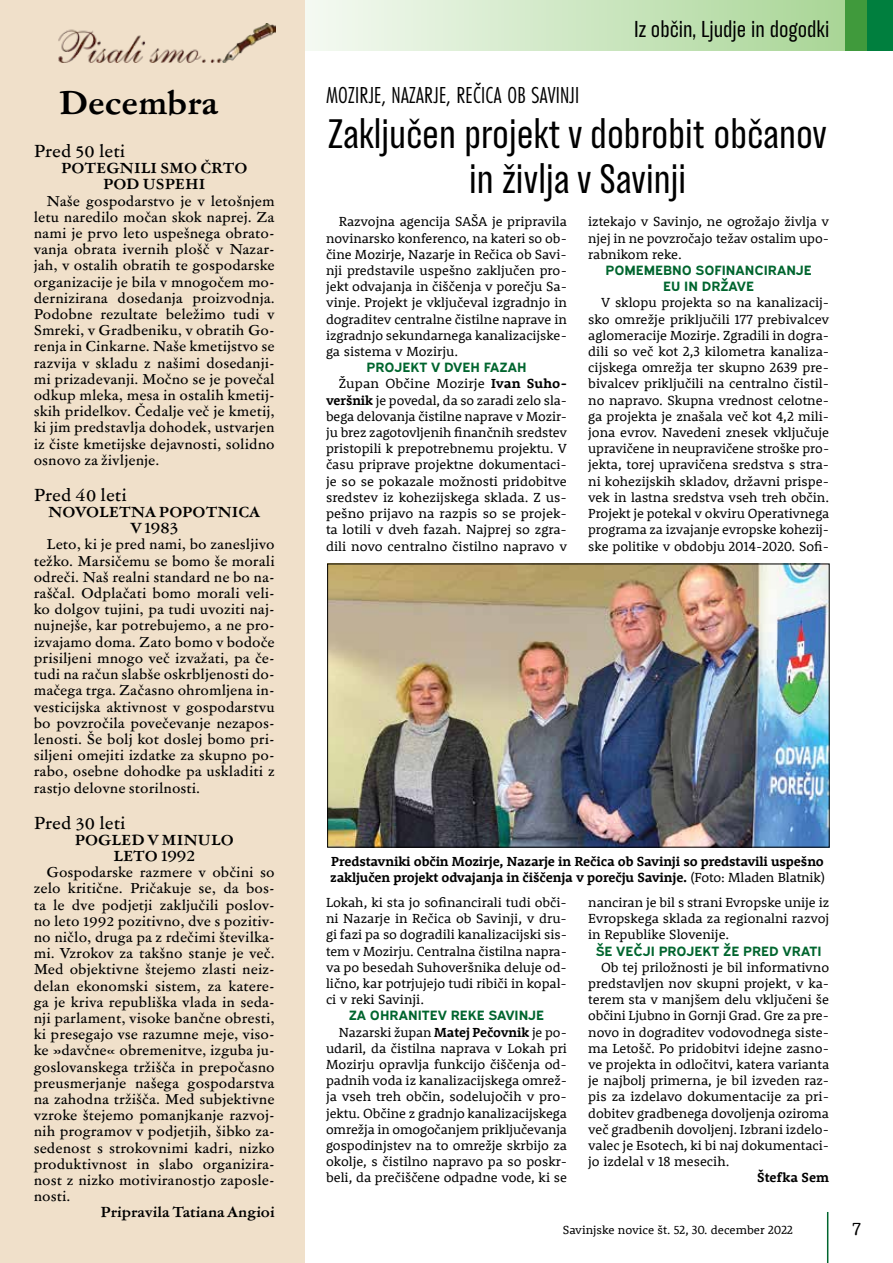
<style>
.page{position:relative;width:893px;height:1263px;background:#fff}
.page>*{position:absolute;margin:0;border:0;box-sizing:border-box;transform-origin:0 0}
.t1{font:37.5px/45px "TT Backwards Sans Regular";color:#000;text-align:center}
.t2{font:700 30px "Garamond ATF Micro";color:#000}
.t3{font:24px "Futura PT Cond";letter-spacing:.01em;color:#000}
.t4{font:21px "TT Backwards Sans Regular";color:#000}
.t5{font:18px "Rooney";color:#000}
.t6{font:16.5px "Garamond ATF Micro";color:#000}
.t7{font:13.5px/16.2px "Rooney";color:#000;text-align:justify}
.t8{font:13.5px/16.2px "Garamond ATF Micro";color:#000;text-align:justify}
.t9{font:700 13.5px/16.2px "Rooney";letter-spacing:-.01em;color:#000}
.t10{font:700 13.5px/16.2px "Expressway Rg";color:#00652e;text-align:center}
.t11{font:700 13.5px/16.2px "Garamond ATF Micro";color:#000;text-align:center}
.t12{font:12px "Rooney";color:#000}
.s1{font-weight:700}
.s2{font-weight:400}
</style>
<div class="page">
<svg style="left:305px;top:0;width:541px;height:51px;background:#cee7c4"></svg>
<hr style="left:827px;top:1212px;width:1px;height:51px;background:#00652e">
<div style="left:846px;top:0;width:23px;height:51px;background:#409a3c"></div>
<div style="left:867px;top:0;width:26px;height:51px;background:#007f3e"></div>
<div style="left:0;top:0;width:305px;height:1263px;background:#f0e0ca"></div>
<img style="left:58px;top:24px;width:218px;height:38px">
<img style="left:329px;top:566px;width:498px;height:279px">
<div style="left:327px;top:564px;width:502px;height:283px;border:1px solid #000"></div>
<h2 class="t2" style="left:59px;top:80px;width:161px">Decembra</h2>
<p class="t6" style="left:34px;top:139px;width:93px">Pred 50 leti</p>
<p class="t11" style="left:61px;top:160px;width:188px">POTEGNILI SMO ČRTO<br>POD USPEHI</p>
<p class="t8" style="left:34px;top:192px;width:242px;text-indent:13px">Naše gospodarstvo je v letošnjem letu naredilo močan skok naprej. Za nami je prvo leto uspešnega obrato&shy;vanja obrata ivernih plošč v Nazar&shy;jah, v ostalih obratih te gospodarske organizacije je bila v mnogočem mo&shy;dernizirana dosedanja proizvodnja.<br>Podobne rezultate beležimo tudi v Smreki, v Gradbeniku, v obratih Go&shy;renja in Cinkarne. Naše kmetijstvo se razvija v skladu z našimi dosedanji&shy;mi prizadevanji. Močno se je povečal odkup mleka, mesa in ostalih kmetij&shy;skih pridelkov. Čedalje več je kmetij, ki jim predstavlja dohodek, ustvarjen iz čiste kmetijske dejavnosti, solidno osnovo za življenje.</p>
<p class="t6" style="left:34px;top:482px;width:94px">Pred 40 leti</p>
<p class="t11" style="left:48px;top:503px;width:214px">NOVOLETNA POPOTNICA<br>V 1983</p>
<p class="t8" style="left:34px;top:536px;width:242px;text-indent:13px">Leto, ki je pred nami, bo zanesljivo težko. Marsičemu se bomo še morali odreči. Naš realni standard ne bo na&shy;raščal. Odplačati bomo morali veli&shy;ko dolgov tujini, pa tudi uvoziti naj&shy;nujnejše, kar potrebujemo, a ne pro&shy;izvajamo doma. Zato bomo v bodoče prisiljeni mnogo več izvažati, pa če&shy;tudi na račun slabše oskrbljenosti do&shy;mačega trga. Začasno ohromljena in&shy;vesticijska aktivnost v gospodarstvu bo povzročila povečevanje nezapos&shy;lenosti. Še bolj kot doslej bomo pri&shy;siljeni omejiti izdatke za skupno po&shy;rabo, osebne dohodke pa uskladiti z rastjo delovne storilnosti.</p>
<p class="t6" style="left:34px;top:810px;width:93px">Pred 30 leti</p>
<p class="t11" style="left:75px;top:831px;width:160px">POGLED V MINULO<br>LETO 1992</p>
<p class="t8" style="left:34px;top:863px;width:242px;text-indent:13px">Gospodarske razmere v občini so zelo kritične. Pričakuje se, da bos&shy;ta le dve podjetji zaključili poslov&shy;no leto 1992 pozitivno, dve s pozitiv&shy;no ničlo, druga pa z rdečimi številka&shy;mi. Vzrokov za takšno stanje je več.<br>Med objektivne štejemo zlasti neiz&shy;delan ekonomski sistem, za katere&shy;ga je kriva republiška vlada in seda&shy;nji parlament, visoke bančne obresti, ki presegajo vse razumne meje, viso&shy;ke »davčne« obremenitve, izguba ju&shy;goslovanskega tržišča in prepočasno preusmerjanje našega gospodarstva na zahodna tržišča. Med subjektivne vzroke štejemo pomanjkanje razvoj&shy;nih programov v podjetjih, šibko za&shy;sedenost s strokovnimi kadri, nizko produktivnost in slabo organizira&shy;nost z nizko motiviranostjo zaposle&shy;nosti.</p>
<p class="t11" style="left:101px;top:1204px;width:176px">Pripravila Tatiana Angioi</p>
<h3 class="t4" style="left:634px;top:15px;width:197px">Iz občin, Ljudje in dogodki</h3>
<h3 class="t3" style="left:326px;top:81px;width:255px">MOZIRJE, NAZARJE, REČICA OB SAVINJI</h3>
<h1 class="t1" style="left:328px;top:112px;width:500px">Zaključen projekt v dobrobit občanov in življa v Savinji</h1>
<p class="t7" style="left:326px;top:213px;width:242px;text-indent:13px">Razvojna agencija SAŠA je pripravila novinarsko konferenco, na kateri so ob&shy;čine Mozirje, Nazarje in Rečica ob Savi&shy;nji predstavile uspešno zaključen pro&shy;jekt odvajanja in čiščenja v porečju Sa&shy;vinje. Projekt je vključeval izgradnjo in dograditev centralne čistilne naprave in izgradnjo sekundarnega kanalizacijske&shy;ga sistema v Mozirju.</p>
<p class="t10" style="left:366px;top:358px;width:162px">PROJEKT V DVEH FAZAH</p>
<p class="t7" style="left:326px;top:375px;width:243px;text-indent:13px">Župan Občine Mozirje <span class="s1">Ivan Suho&shy;veršnik</span> je povedal, da so zaradi zelo sla&shy;bega delovanja čistilne naprave v Mozir&shy;ju brez zagotovljenih finančnih sredstev pristopili k prepotrebnemu projektu. V času priprave projektne dokumentaci&shy;je so se pokazale možnosti pridobitve sredstev iz kohezijskega sklada. Z us&shy;pešno prijavo na razpis so se projek&shy;ta lotili v dveh fazah. Najprej so zgra&shy;dili novo centralno čistilno napravo v</p>
<p class="t7" style="left:588px;top:213px;width:242px">iztekajo v Savinjo, ne ogrožajo življa v njej in ne povzročajo težav ostalim upo&shy;rabnikom reke.</p>
<p class="t10" style="left:605px;top:261px;width:208px">POMEMEBNO SOFINANCIRANJE<br>EU IN DRŽAVE</p>
<p class="t7" style="left:588px;top:294px;width:243px;text-indent:13px">V sklopu projekta so na kanalizacij&shy;sko omrežje priključili 177 prebivalcev aglomeracije Mozirje. Zgradili in dogra&shy;dili so več kot 2,3 kilometra kanaliza&shy;cijskega omrežja ter skupno 2639 pre&shy;bivalcev priključili na centralno čistil&shy;no napravo. Skupna vrednost celotne&shy;ga projekta je znašala več kot 4,2 mili&shy;jona evrov. Navedeni znesek vključuje upravičene in neupravičene stroške pro&shy;jekta, torej upravičena sredstva s stra&shy;ni kohezijskih skladov, državni prispe&shy;vek in lastna sredstva vseh treh občin.<br>Projekt je potekal v okviru Operativnega programa za izvajanje evropske kohezij&shy;ske politike v obdobju 2014-2020. Sofi-</p>
<p class="t9" style="left:330px;top:852px;width:496px">Predstavniki občin Mozirje, Nazarje in Rečica ob Savinji so predstavili uspešno zaključen projekt odvajanja in čiščenja v porečju Savinje. <span class="s2">(Foto: Mladen Blatnik)</span></p>
<p class="t7" style="left:326px;top:894px;width:242px">Lokah, ki sta jo sofinancirali tudi obči&shy;ni Nazarje in Rečica ob Savinji, v dru&shy;gi fazi pa so dogradili kanalizacijski sis&shy;tem v Mozirju. Centralna čistilna napra&shy;va po besedah Suhoveršnika deluje od&shy;lično, kar potrjujejo tudi ribiči in kopal&shy;ci v reki Savinji.</p>
<p class="t10" style="left:349px;top:1006px;width:197px">ZA OHRANITEV REKE SAVINJE</p>
<p class="t7" style="left:326px;top:1023px;width:242px;text-indent:13px">Nazarski župan <span class="s1">Matej Pečovnik</span> je po&shy;udaril, da čistilna naprava v Lokah pri Mozirju opravlja funkcijo čiščenja od&shy;padnih voda iz kanalizacijskega omrež&shy;ja vseh treh občin, sodelujočih v pro&shy;jektu. Občine z gradnjo kanalizacijskega omrežja in omogočanjem priključevanja gospodinjstev na to omrežje skrbijo za okolje, s čistilno napravo pa so poskr&shy;beli, da prečiščene odpadne vode, ki se</p>
<p class="t7" style="left:588px;top:894px;width:242px">nanciran je bil s strani Evropske unije iz Evropskega sklada za regionalni razvoj in Republike Slovenije.</p>
<p class="t10" style="left:596px;top:941px;width:227px">ŠE VEČJI PROJEKT ŽE PRED VRATI</p>
<p class="t7" style="left:588px;top:958px;width:242px;text-indent:13px">Ob tej priložnosti je bil informativno predstavljen nov skupni projekt, v ka&shy;terem sta v manjšem delu vključeni še občini Ljubno in Gornji Grad. Gre za pre&shy;novo in dograditev vodovodnega siste&shy;ma Letošč. Po pridobitvi idejne zasno&shy;ve projekta in odločitvi, katera varianta je najbolj primerna, je bil izveden raz&shy;pis za izdelavo dokumentacije za pri&shy;dobitev gradbenega dovoljenja oziroma več gradbenih dovoljenj. Izbrani izdelo&shy;valec je Esotech, ki bi naj dokumentaci&shy;jo izdelal v 18 mesecih.</p>
<p class="t9" style="left:757px;top:1169px;width:73px">Štefka Sem</p>
<p class="t12" style="left:563px;top:1221px;width:232px">Savinjske novice št. 52, 30. december 2022</p>
<h3 class="t5" style="left:853px;top:1216px;width:10px">7</h3>
</div>
